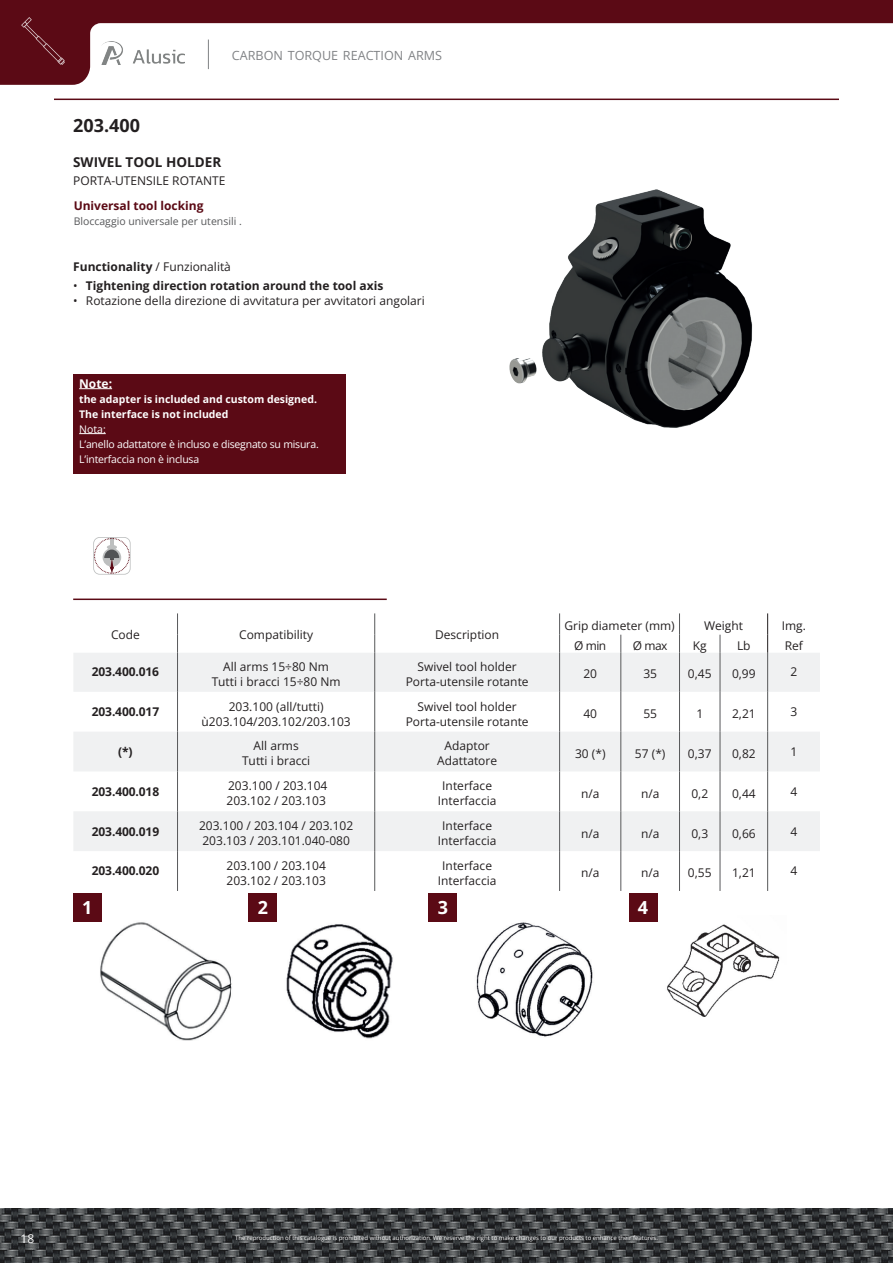
<style>
.page{position:relative;width:893px;height:1263px;background:#fff}
.page>*{position:absolute;margin:0;border:0;box-sizing:border-box;transform-origin:0 0}
.t1{font:700 18px "Open Sans";color:#231f20}
.t2{font:700 18px "Open Sans";color:#fff}
.t3{font:700 13.5px "Open Sans";color:#231f20}
.t4{font:12.6px "Open Sans";color:#808285}
.t5{font:12px/15px "Open Sans";color:#231f20;text-align:center}
.t6{font:700 12px "Open Sans";color:#231f20}
.t7{font:700 12px "Open Sans";color:#5b0a15}
.t8{font:700 12px "Open Sans";color:#fff}
.t9{font:12px "Open Sans";color:#fff}
.t10{font:10.5px/15px "Open Sans";letter-spacing:-.02em;color:#fff}
.t11{font:700 10.5px/15px "Open Sans";color:#fff}
.t12{font:10.5px "Open Sans";color:#57585a}
.t13{font:6px "Open Sans";color:#fff}
.s1{font-weight:400}
</style>
<div class="page">
<img style="left:0;top:1209px;width:893px;height:54px">
<hr style="left:54px;top:99px;width:785px;height:1px;background:#5b0a15">
<svg style="left:0;top:0;width:893px;height:85px"></svg>
<img style="left:14px;top:13px;width:57px;height:56px">
<svg style="left:208px;top:40px;width:1px;height:29px"></svg>
<img style="left:509px;top:189px;width:244px;height:239px">
<svg style="left:93px;top:537px;width:38px;height:38px"></svg>
<hr style="left:73px;top:598px;width:314px;height:2px;background:#5b0a15">
<svg style="left:74px;top:653px;width:746px;height:198px;fill:#f0f1f2"></svg>
<hr style="left:177px;top:653px;width:1px;height:39px;background:#57585a">
<hr style="left:374px;top:653px;width:1px;height:39px;background:#57585a">
<hr style="left:177px;top:692px;width:1px;height:40px;background:#57585a">
<hr style="left:374px;top:692px;width:1px;height:40px;background:#57585a">
<hr style="left:177px;top:732px;width:1px;height:39px;background:#57585a">
<hr style="left:374px;top:732px;width:1px;height:39px;background:#57585a">
<hr style="left:177px;top:771px;width:1px;height:40px;background:#57585a">
<hr style="left:374px;top:771px;width:1px;height:40px;background:#57585a">
<hr style="left:177px;top:811px;width:1px;height:40px;background:#57585a">
<hr style="left:374px;top:811px;width:1px;height:40px;background:#57585a">
<hr style="left:177px;top:851px;width:1px;height:40px;background:#57585a">
<hr style="left:374px;top:851px;width:1px;height:40px;background:#57585a">
<svg style="left:621px;top:635px;width:1px;height:18px"></svg>
<svg style="left:720px;top:635px;width:1px;height:18px"></svg>
<hr style="left:559px;top:653px;width:1px;height:39px;background:#57585a">
<hr style="left:620px;top:653px;width:1px;height:39px;background:#57585a">
<hr style="left:679px;top:653px;width:1px;height:39px;background:#57585a">
<hr style="left:720px;top:653px;width:1px;height:39px;background:#57585a">
<hr style="left:767px;top:653px;width:1px;height:39px;background:#57585a">
<hr style="left:559px;top:692px;width:1px;height:40px;background:#57585a">
<hr style="left:620px;top:692px;width:1px;height:40px;background:#57585a">
<hr style="left:679px;top:692px;width:1px;height:40px;background:#57585a">
<hr style="left:720px;top:692px;width:1px;height:40px;background:#57585a">
<hr style="left:767px;top:692px;width:1px;height:40px;background:#57585a">
<hr style="left:559px;top:732px;width:1px;height:39px;background:#57585a">
<hr style="left:620px;top:732px;width:1px;height:39px;background:#57585a">
<hr style="left:679px;top:732px;width:1px;height:39px;background:#57585a">
<hr style="left:720px;top:732px;width:1px;height:39px;background:#57585a">
<hr style="left:767px;top:732px;width:1px;height:39px;background:#57585a">
<hr style="left:559px;top:771px;width:1px;height:40px;background:#57585a">
<hr style="left:620px;top:771px;width:1px;height:40px;background:#57585a">
<hr style="left:679px;top:771px;width:1px;height:40px;background:#57585a">
<hr style="left:720px;top:771px;width:1px;height:40px;background:#57585a">
<hr style="left:767px;top:771px;width:1px;height:40px;background:#57585a">
<hr style="left:559px;top:811px;width:1px;height:40px;background:#57585a">
<hr style="left:620px;top:811px;width:1px;height:40px;background:#57585a">
<hr style="left:679px;top:811px;width:1px;height:40px;background:#57585a">
<hr style="left:720px;top:811px;width:1px;height:40px;background:#57585a">
<hr style="left:767px;top:811px;width:1px;height:40px;background:#57585a">
<hr style="left:559px;top:851px;width:1px;height:40px;background:#57585a">
<hr style="left:620px;top:851px;width:1px;height:40px;background:#57585a">
<hr style="left:679px;top:851px;width:1px;height:40px;background:#57585a">
<hr style="left:720px;top:851px;width:1px;height:40px;background:#57585a">
<hr style="left:767px;top:851px;width:1px;height:40px;background:#57585a">
<svg style="left:679px;top:613px;width:1px;height:40px"></svg>
<svg style="left:767px;top:613px;width:1px;height:40px"></svg>
<svg style="left:559px;top:613px;width:1px;height:40px"></svg>
<svg style="left:177px;top:613px;width:1px;height:40px"></svg>
<svg style="left:374px;top:613px;width:1px;height:40px"></svg>
<img style="left:100px;top:915px;width:680px;height:126px">
<div style="left:73px;top:893px;width:28px;height:29px;background:#5b0a15"></div>
<div style="left:249px;top:893px;width:28px;height:29px;background:#5b0a15"></div>
<div style="left:429px;top:893px;width:28px;height:29px;background:#5b0a15"></div>
<div style="left:629px;top:893px;width:28px;height:29px;background:#5b0a15"></div>
<div style="left:73px;top:374px;width:272px;height:100px;background:#5b0a15"></div>
<hr style="left:79px;top:388px;width:33px;height:1px;background:#fff">
<svg style="left:79px;top:433px;width:27px;height:1px"></svg>
<h1 class="t1" style="left:73px;top:112px;width:68px">203.400</h1>
<p class="t4" style="left:232px;top:47px;width:212px">CARBON TORQU E REACTION ARMS</p>
<p class="t3" style="left:73px;top:153px;width:150px">SWIVEL TOOL HOLDER</p>
<p class="t5" style="left:73px;top:173px;width:154px">PORTA-UTENSILE ROTANTE</p>
<p class="t7" style="left:74px;top:197px;width:131px">Universal tool locking</p>
<p class="t12" style="left:74px;top:214px;width:170px">Bloccaggio universale per utensili .</p>
<p class="t6" style="left:73px;top:259px;width:159px">Functionality <span class="s1">/ Funzionalità</span></p>
<p class="t6" style="left:73px;top:277px;width:312px"><span class="s1">•</span> Tightening direction rotation around the tool axis</p>
<p class="t5" style="left:73px;top:292px;width:353px">• Rotazione della direzione di avvitatura per avvitatori angolari</p>
<p class="t8" style="left:79px;top:375px;width:34px">Note:</p>
<p class="t11" style="left:79px;top:391px;width:239px">the adapter is included and custom designed.<br>The interface is not included</p>
<p class="t10" style="left:79px;top:421px;width:241px">Nota:<br>L’anello adattatore è incluso e disegnato su misura.<br>L’interfaccia non è inclusa</p>
<p class="t5" style="left:111px;top:627px;width:30px">Code</p>
<p class="t5" style="left:239px;top:627px;width:75px">Compatibility</p>
<p class="t5" style="left:435px;top:627px;width:66px">Description</p>
<p class="t5" style="left:564px;top:618px;width:112px">Grip diameter (mm)</p>
<p class="t5" style="left:704px;top:618px;width:40px">Weight</p>
<p class="t5" style="left:782px;top:618px;width:26px">Img.</p>
<p class="t5" style="left:574px;top:638px;width:34px">Ø min</p>
<p class="t5" style="left:633px;top:638px;width:36px">Ø max</p>
<p class="t5" style="left:693px;top:638px;width:15px">Kg</p>
<p class="t5" style="left:737px;top:638px;width:15px">Lb</p>
<p class="t5" style="left:785px;top:638px;width:20px">Ref</p>
<p class="t6" style="left:92px;top:663px;width:69px">203.400.016</p>
<p class="t5" style="left:212px;top:659px;width:130px">All arms 15÷80 Nm<br>Tutti i bracci 15÷80 Nm</p>
<p class="t5" style="left:406px;top:659px;width:124px">Swivel tool holder<br>Porta-utensile rotante</p>
<p class="t5" style="left:583px;top:666px;width:15px">20</p>
<p class="t5" style="left:643px;top:666px;width:15px">35</p>
<p class="t5" style="left:688px;top:666px;width:25px">0,45</p>
<p class="t5" style="left:732px;top:666px;width:25px">0,99</p>
<p class="t5" style="left:790px;top:664px;width:8px">2</p>
<p class="t6" style="left:92px;top:703px;width:69px">203.400.017</p>
<p class="t5" style="left:202px;top:698px;width:151px">203.100 (all/tutti) ù203.104/203.102/203.103</p>
<p class="t5" style="left:406px;top:698px;width:124px">Swivel tool holder<br>Porta-utensile rotante</p>
<p class="t5" style="left:583px;top:706px;width:15px">40</p>
<p class="t5" style="left:643px;top:706px;width:15px">55</p>
<p class="t5" style="left:696px;top:706px;width:8px">1</p>
<p class="t5" style="left:732px;top:706px;width:25px">2,21</p>
<p class="t5" style="left:790px;top:704px;width:8px">3</p>
<p class="t6" style="left:118px;top:743px;width:16px">(*)</p>
<p class="t5" style="left:242px;top:738px;width:70px">All arms<br>Tutti i bracci</p>
<p class="t5" style="left:437px;top:738px;width:61px">Adaptor<br>Adattatore</p>
<p class="t5" style="left:575px;top:746px;width:32px">30 (*)</p>
<p class="t5" style="left:635px;top:746px;width:32px">57 (*)</p>
<p class="t5" style="left:688px;top:746px;width:25px">0,37</p>
<p class="t5" style="left:732px;top:746px;width:25px">0,82</p>
<p class="t5" style="left:790px;top:744px;width:8px">1</p>
<p class="t6" style="left:92px;top:783px;width:69px">203.400.018</p>
<p class="t5" style="left:227px;top:778px;width:102px;text-align:left">203.100 / 203.104<br>203.102 / 203.103</p>
<p class="t5" style="left:438px;top:778px;width:60px">Interface<br>Interfaccia</p>
<p class="t5" style="left:581px;top:786px;width:20px">n/a</p>
<p class="t5" style="left:641px;top:786px;width:20px">n/a</p>
<p class="t5" style="left:691px;top:786px;width:18px">0,2</p>
<p class="t5" style="left:732px;top:786px;width:25px">0,44</p>
<p class="t5" style="left:790px;top:783px;width:8px">4</p>
<p class="t6" style="left:92px;top:823px;width:69px">203.400.019</p>
<p class="t5" style="left:199px;top:818px;width:156px;text-align:left">203.100 / 203.104 / 203.102<br>203.103 / 203.101.040-080</p>
<p class="t5" style="left:438px;top:818px;width:60px">Interface<br>Interfaccia</p>
<p class="t5" style="left:581px;top:825px;width:20px">n/a</p>
<p class="t5" style="left:641px;top:825px;width:20px">n/a</p>
<p class="t5" style="left:691px;top:825px;width:18px">0,3</p>
<p class="t5" style="left:732px;top:825px;width:25px">0,66</p>
<p class="t5" style="left:790px;top:823px;width:8px">4</p>
<p class="t6" style="left:92px;top:862px;width:69px">203.400.020</p>
<p class="t5" style="left:227px;top:858px;width:101px;text-align:left">203.100 / 203.104<br>203.102 / 203.103</p>
<p class="t5" style="left:438px;top:858px;width:60px">Interface<br>Interfaccia</p>
<p class="t5" style="left:581px;top:865px;width:20px">n/a</p>
<p class="t5" style="left:641px;top:865px;width:20px">n/a</p>
<p class="t5" style="left:688px;top:865px;width:25px">0,55</p>
<p class="t5" style="left:732px;top:865px;width:25px">1,21</p>
<p class="t5" style="left:790px;top:863px;width:8px">4</p>
<h1 class="t2" style="left:82px;top:895px;width:12px">1</h1>
<h1 class="t2" style="left:258px;top:895px;width:12px">2</h1>
<h1 class="t2" style="left:438px;top:895px;width:12px">3</h1>
<h1 class="t2" style="left:638px;top:895px;width:12px">4</h1>
<p class="t9" style="left:21px;top:1230px;width:15px">18</p>
<p class="t13" style="left:235px;top:1233px;width:424px">The reproduction of this catalogue is prohibited without authorization. We reserve the right to make changes to our products to enhance their features.</p>
</div>
